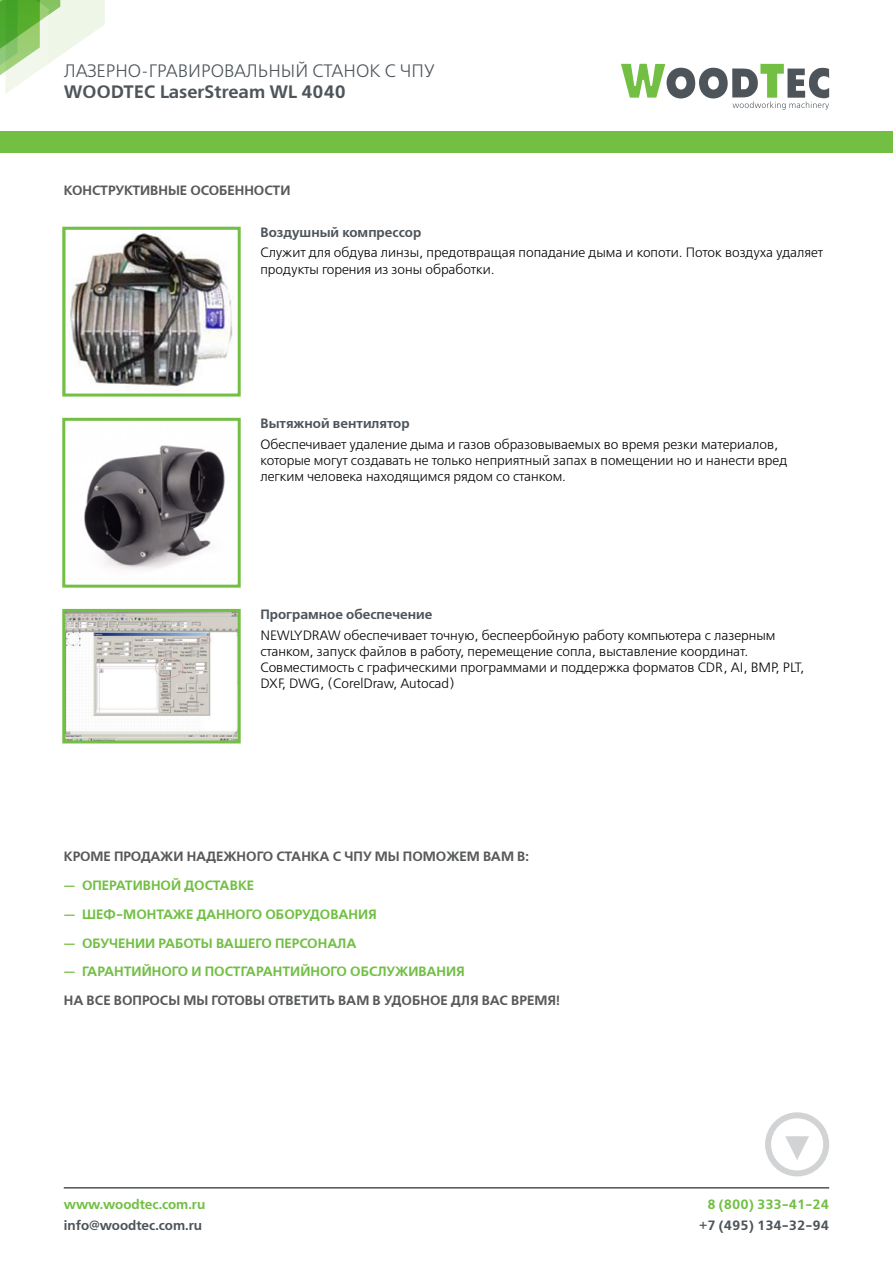
<style>
.page{position:relative;width:893px;height:1263px;background:#fff}
.page>*{position:absolute;margin:0;border:0;box-sizing:border-box;transform-origin:0 0}
.t1{font:18px "Free Set Light C";color:#4d555b}
.t2{font:18px "Free Set Demi C";color:#4d555b}
.t3{font:13.5px/16.2px "Free Set Light C";color:#000}
.t4{font:13.5px "Free Set Demi C";color:#72bf44}
.t5{font:13.5px "Free Set Demi C";color:#58595b}
.t6{font:13.5px "Free Set Demi C";color:#4d555b}
</style>
<div class="page">
<svg style="left:0;top:0;width:105px;height:93px"></svg>
<svg style="left:621px;top:64px;width:208px;height:46px"></svg>
<div style="left:0;top:131px;width:893px;height:21px;background:#72bf44"></div>
<hr style="left:64px;top:1187px;width:765px;height:1px;background:#4d555b">
<div style="left:765px;top:1112px;width:64px;height:64px;border:6px solid #d1d3d4;border-radius:50%"></div>
<svg style="left:785px;top:1136px;width:24px;height:24px"></svg>
<img style="left:70px;top:233px;width:163px;height:155px">
<div style="left:62px;top:227px;width:179px;height:169px;border:3px solid #72bf44"></div>
<img style="left:84px;top:445px;width:141px;height:125px">
<div style="left:62px;top:418px;width:179px;height:170px;border:3px solid #72bf44"></div>
<img style="left:66px;top:613px;width:171px;height:126px">
<div style="left:62px;top:609px;width:179px;height:134px;border:3px solid #72bf44"></div>
<h1 class="t1" style="left:64px;top:61px;width:372px">ЛАЗЕРНО-ГРАВИРОВАЛЬНЫЙ СТАНОК С ЧПУ</h1>
<h1 class="t2" style="left:64px;top:82px;width:283px">WOODTEC LaserStream WL 4040</h1>
<p class="t5" style="left:64px;top:183px;width:228px">КОНСТРУКТИВНЫЕ ОСОБЕННОСТИ</p>
<p class="t6" style="left:260px;top:225px;width:162px">Воздушный компрессор</p>
<p class="t3" style="left:260px;top:245px;width:564px">Служит для обдува линзы, предотвращая попадание дыма и копоти. Поток воздуха удаляет продукты горения из зоны обработки.</p>
<p class="t6" style="left:260px;top:416px;width:151px">Вытяжной вентилятор</p>
<p class="t3" style="left:260px;top:436px;width:528px">Обеспечивает удаление дыма и газов образовываемых во время резки материалов, которые могут создавать не только неприятный запах в помещении но и нанести вред легким человека находящимся рядом со станком.</p>
<p class="t6" style="left:260px;top:607px;width:173px">Програмное обеспечение</p>
<p class="t3" style="left:260px;top:627px;width:545px">NEWLYDRAW обеспечивает точную, беспеербойную работу компьютера с лазерным станком, запуск файлов в работу, перемещение сопла, выставление координат.<br>Совместимость с графическими программами и поддержка форматов CDR, AI, BMP, PLT, DXF, DWG, (CorelDraw, Autocad)</p>
<p class="t5" style="left:64px;top:848px;width:467px">КРОМЕ ПРОДАЖИ НАДЕЖНОГО СТАНКА С ЧПУ МЫ ПОМОЖЕМ ВАМ В:</p>
<p class="t4" style="left:64px;top:877px;width:192px">— ОПЕРАТИВНОЙ ДОСТАВКЕ</p>
<p class="t4" style="left:64px;top:906px;width:314px">— ШЕФ-МОНТАЖЕ ДАННОГО ОБОРУДОВАНИЯ</p>
<p class="t4" style="left:64px;top:935px;width:294px">— ОБУЧЕНИИ РАБОТЫ ВАШЕГО ПЕРСОНАЛА</p>
<p class="t4" style="left:64px;top:964px;width:403px">— ГАРАНТИЙНОГО И ПОСТГАРАНТИЙНОГО ОБСЛУЖИВАНИЯ</p>
<p class="t5" style="left:64px;top:993px;width:498px">НА ВСЕ ВОПРОСЫ МЫ ГОТОВЫ ОТВЕТИТЬ ВАМ В УДОБНОЕ ДЛЯ ВАС ВРЕМЯ!</p>
<p class="t4" style="left:64px;top:1197px;width:143px">www.woodtec.com.ru</p>
<p class="t6" style="left:64px;top:1218px;width:140px">info@woodtec.com.ru</p>
<p class="t4" style="left:707px;top:1197px;width:123px">8 (800) 333-41-24</p>
<p class="t6" style="left:699px;top:1217px;width:131px">+7 (495) 134-32-94</p>
</div>
